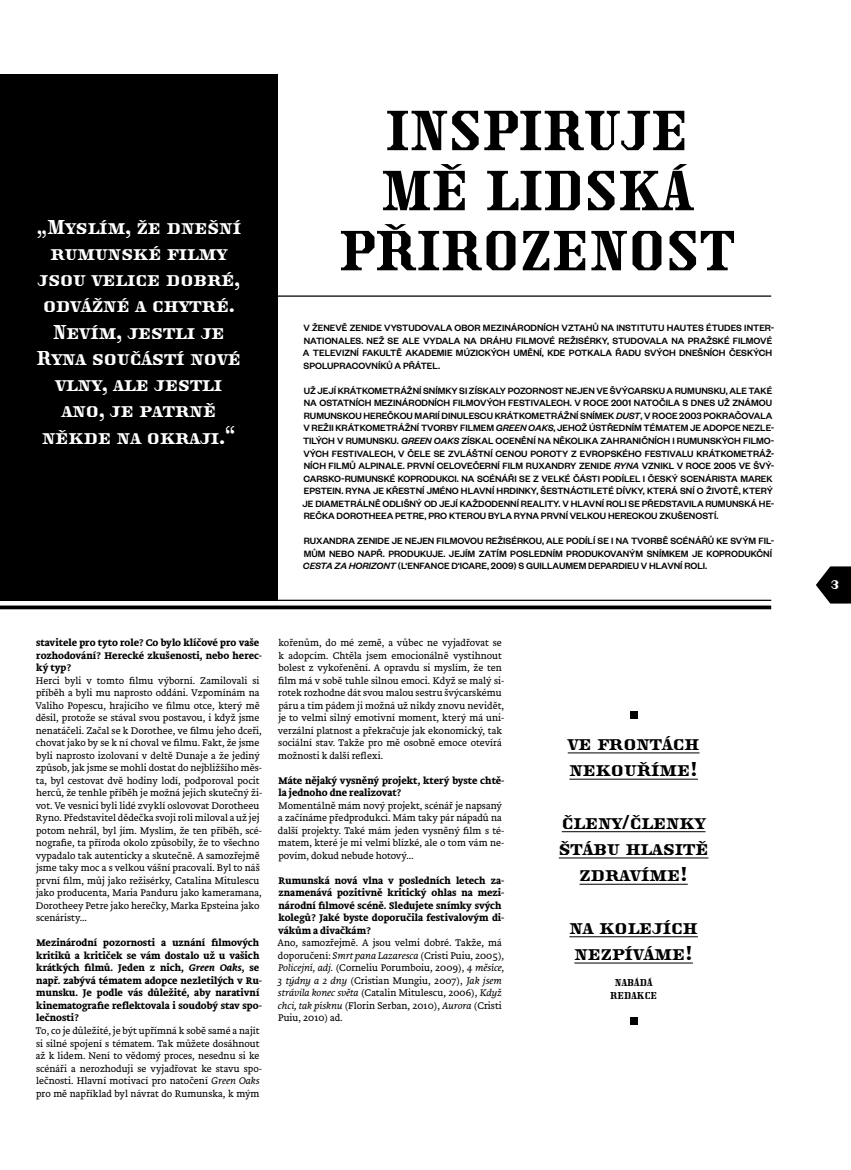
<style>
.page{position:relative;width:851px;height:1170px;background:#fff}
.page>*{position:absolute;margin:0;border:0;box-sizing:border-box;transform-origin:0 0}
.t1{font:56.25px/60px "Traktoretka";letter-spacing:.015em;color:#000;text-align:center}
.t2{font:20px/26.2px "Traktoretka";color:#fff;text-align:center}
.t3{font:20px/26.2px "Traktoretka";color:#000}
.t4{font:16.25px "Traktoretka";color:#fff}
.t5{font:300 10px/12.5px "Brioni Text Std";color:#000}
.t6{font:500 10px/12.5px "Founders Grotesk";color:#000}
.t7{font:700 10px/12.5px "Brioni Text Std";color:#000}
.t8{font:10px/12.5px "Traktoretka";letter-spacing:.015em;color:#000;text-align:center}
.s1{font-style:italic}
</style>
<div class="page">
<svg style="left:816px;top:566px;width:34px;height:37px"></svg>
<svg style="left:0;top:605px;width:771px;height:4px;background:#222"></svg>
<hr style="left:0;top:599px;width:771px;height:2px;background:#000">
<hr style="left:260px;top:295px;width:511px;height:2px;background:#000">
<div style="left:0;top:74px;width:278px;height:527px;background:#000"></div>
<hr style="left:567px;top:752px;width:132px;height:1px;background:#000">
<hr style="left:569px;top:778px;width:128px;height:1px;background:#000">
<hr style="left:561px;top:831px;width:144px;height:1px;background:#000">
<hr style="left:558px;top:857px;width:150px;height:1px;background:#000">
<hr style="left:579px;top:883px;width:108px;height:1px;background:#000">
<hr style="left:569px;top:936px;width:128px;height:1px;background:#000">
<hr style="left:574px;top:962px;width:118px;height:1px;background:#000">
<div style="left:630px;top:1017px;width:7px;height:7px;background:#000"></div>
<div style="left:630px;top:711px;width:7px;height:7px;background:#000"></div>
<h2 class="t2" style="left:37px;top:215px;width:206px">„Myslím, že dnešní rumunské filmy jsou velice dobré, odvážné a chytré.<br>Nevím, jestli je<br>Ryna součástí nové vlny, ale jestli ano, je patrně někde na okraji.“</h2>
<h1 class="t1" style="left:339px;top:106px;width:396px">Inspiruje mě lidská přirozenost</h1>
<p class="t6" style="left:303px;top:321px;width:473px">V ŽENEVĚ ZENIDE VYSTUDOVALA OBOR MEZINÁRODNÍCH VZTAHŮ NA INSTITUTU HAUTES ÉTUDES INTER-NATIONALES. NEŽ SE ALE VYDALA NA DRÁHU FILMOVÉ REŽISÉRKY, STUDOVALA NA PRAŽSKÉ FILMOVÉ<br>A TELEVIZNÍ FAKULTĚ AKADEMIE MÚZICKÝCH UMĚNÍ, KDE POTKALA ŘADU SVÝCH DNEŠNÍCH ČESKÝCH SPOLUPRACOVNÍKŮ A PŘÁTEL.</p>
<p class="t6" style="left:302px;top:384px;width:473px">UŽ JEJÍ KRÁTKOMETRÁŽNÍ SNÍMKY SI ZÍSKALY POZORNOST NEJEN VE ŠVÝCARSKU A RUMUNSKU, ALE TAKÉ NA OSTATNÍCH MEZINÁRODNÍCH FILMOVÝCH FESTIVALECH. V ROCE 2001 NATOČILA S DNES UŽ ZNÁMOU RUMUNSKOU HEREČKOU MARIÍ DINULESCU KRÁTKOMETRÁŽNÍ SNÍMEK <span class="s1">DUST</span>, V ROCE 2003 POKRAČOVALA V REŽII KRÁTKOMETRÁŽNÍ TVORBY FILMEM <span class="s1">GREEN OAKS</span>, JEHOŽ ÚSTŘEDNÍM TÉMATEM JE ADOPCE NEZLE-TILÝCH VRUMUNSKU. <span class="s1">GREEN OAKS</span> ZÍSKAL OCENĚNÍ NA NĚKOLIKA ZAHRANIČNÍCH I RUMUNSKÝCH FILMO-VÝCH FESTIVALECH, V ČELE SE ZVLÁŠTNÍ CENOU POROTY Z EVROPSKÉHO FESTIVALU KRÁTKOMETRÁŽ-NÍCH FILMŮ ALPINALE. PRVNÍ CELOVEČERNÍ FILM RUXANDRY ZENIDE <span class="s1">RYNA</span> VZNIKL V ROCE 2005 VE ŠVÝ-CARSKO-RUMUNSKÉ KOPRODUKCI. NA SCÉNÁŘI SE ZVELKÉ ČÁSTI PODÍLEL I ČESKÝ SCENÁRISTA MAREK EPSTEIN. RYNA JE KŘESTNÍ JMÉNO HLAVNÍ HRDINKY, ŠESTNÁCTILETÉ DÍVKY, KTERÁ SNÍ O ŽIVOTĚ, KTERÝ JE DIAMETRÁLNĚ ODLIŠNÝ OD JEJÍ KAŽDODENNÍ REALITY. V HLAVNÍ ROLI SE PŘEDSTAVILA RUMUNSKÁ HE-REČKA DOROTHEEA PETRE, PRO KTEROU BYLA RYNA PRVNÍ VELKOU HERECKOU ZKUŠENOSTÍ.</p>
<p class="t6" style="left:303px;top:534px;width:473px">RUXANDRA ZENIDE JE NEJEN FILMOVOU REŽISÉRKOU, ALE PODÍLÍ SE I NA TVORBĚ SCÉNÁŘŮ KE SVÝM FIL-<br>MŮM NEBO NAPŘ. PRODUKUJE. JEJÍM ZATÍM POSLEDNÍM PRODUKOVANÝM SNÍMKEM JE KOPRODUKČNÍ<br><span class="s1">CESTA ZA HORIZONT</span> (L‘ENFANCE D‘ICARE, 2009) S GUILLAUMEM DEPARDIEU V HLAVNÍ ROLI.</p>
<p class="t7" style="left:36px;top:636px;width:227px">stavitele pro tyto role? Co bylo klíčové pro vaše rozhodování? Herecké zkušenosti, nebo herec&shy;ký typ?</p>
<p class="t5" style="left:35px;top:674px;width:228px">Herci byli v tomto filmu výborní. Zamilovali si příběh a byli mu naprosto oddáni. Vzpomínám na Valiho Popescu, hrajícího ve filmu otce, který mě děsil, protože se stával svou postavou, i když jsme nenatáčeli. Začal se k Dorothee, ve filmu jeho dceři, chovat jako by se k ní choval ve filmu. Fakt, že jsme byli naprosto izolovaní v deltě Dunaje a že jediný způsob, jak jsme se mohli dostat do nejbližšího měs&shy;ta, byl cestovat dvě hodiny lodí, podporoval pocit herců, že tenhle příběh je možná jejich skutečný ži&shy;vot. Ve vesnici byli lidé zvyklí oslovovat Dorotheeu Ryno. Představitel dědečka svoji roli miloval a už jej potom nehrál, byl jím. Myslím, že ten příběh, scé&shy;nografie, ta příroda okolo způsobily, že to všechno vypadalo tak autenticky a skutečně. A samozřejmě jsme taky moc a s velkou vášní pracovali. Byl to náš první film, můj jako režisérky, Catalina Mitulescu jako producenta, Maria Panduru jako kameramana, Dorotheey Petre jako herečky, Marka Epsteina jako scenáristy…</p>
<p class="t7" style="left:36px;top:936px;width:227px">Mezinárodní pozornosti a uznání filmových kritiků a kritiček se vám dostalo už u vašich krátkých filmů. Jeden z nich, <span class="s1">Green Oaks</span>, se např. zabývá tématem adopce nezletilých v Ru&shy;munsku. Je podle vás důležité, aby narativní kinematografie reflektovala i soudobý stav spo&shy;lečnosti?</p>
<p class="t5" style="left:36px;top:1024px;width:228px">To, co je důležité, je být upřímná k sobě samé a najít si silné spojení s tématem. Tak můžete dosáhnout až k lidem. Není to vědomý proces, nesednu si ke scénáři a nerozhoduji se vyjadřovat ke stavu spo&shy;lečnosti. Hlavní motivací pro natočení <span class="s1">Green Oaks </span>pro mě například byl návrat do Rumunska, k mým</p>
<p class="t5" style="left:278px;top:637px;width:228px">kořenům, do mé země, a vůbec ne vyjadřovat se k adopcím. Chtěla jsem emocionálně vystihnout bolest z vykořenění. A opravdu si myslím, že ten film má v sobě tuhle silnou emoci. Když se malý si&shy;rotek rozhodne dát svou malou sestru švýcarskému páru a tím pádem ji možná už nikdy znovu nevidět, je to velmi silný emotivní moment, který má uni&shy;verzální platnost a překračuje jak ekonomický, tak sociální stav. Takže pro mě osobně emoce otevírá možnosti k další reflexi.</p>
<p class="t7" style="left:278px;top:774px;width:227px">Máte nějaký vysněný projekt, který byste chtě&shy;la jednoho dne realizovat?</p>
<p class="t5" style="left:278px;top:799px;width:228px">Momentálně mám nový projekt, scénář je napsaný a začínáme předprodukci. Mám taky pár nápadů na další projekty. Také mám jeden vysněný film s té&shy;matem, které je mi velmi blízké, ale o tom vám ne&shy;povím, dokud nebude hotový…</p>
<p class="t7" style="left:278px;top:874px;width:228px">Rumunská nová vlna v posledních letech za&shy;znamenává pozitivně kritický ohlas na mezi&shy;národní filmové scéně. Sledujete snímky svých kolegů? Jaké byste doporučila festivalovým di&shy;vákům a divačkám?</p>
<p class="t5" style="left:277px;top:937px;width:228px">Ano, samozřejmě. A jsou velmi dobré. Takže, má doporučení: <span class="s1">Smrt pana Lazaresca</span> (Cristi Puiu, 2005), <span class="s1">Policejní, adj.</span> (Corneliu Porumboiu, 2009), <span class="s1">4 měsíce, 3 týdny a 2 dny</span> (Cristian Mungiu, 2007), <span class="s1">Jak jsem strávila konec světa</span> (Catalin Mitulescu, 2006), <span class="s1">Když chci, tak písknu</span> (Florin Serban, 2010), <span class="s1">Aurora</span> (Cristi Puiu, 2010) ad.</p>
<h2 class="t3" style="left:567px;top:731px;width:133px">ve frontách nekouříme!</h2>
<h2 class="t3" style="left:558px;top:810px;width:151px;text-align:center">členy/členky štábu hlasitě zdravíme!</h2>
<h2 class="t3" style="left:569px;top:915px;width:130px">na kolejích nezpíváme!</h2>
<p class="t8" style="left:610px;top:977px;width:49px">nabádá redakce</p>
<h3 class="t4" style="left:830px;top:574px;width:11px">3</h3>
</div>
